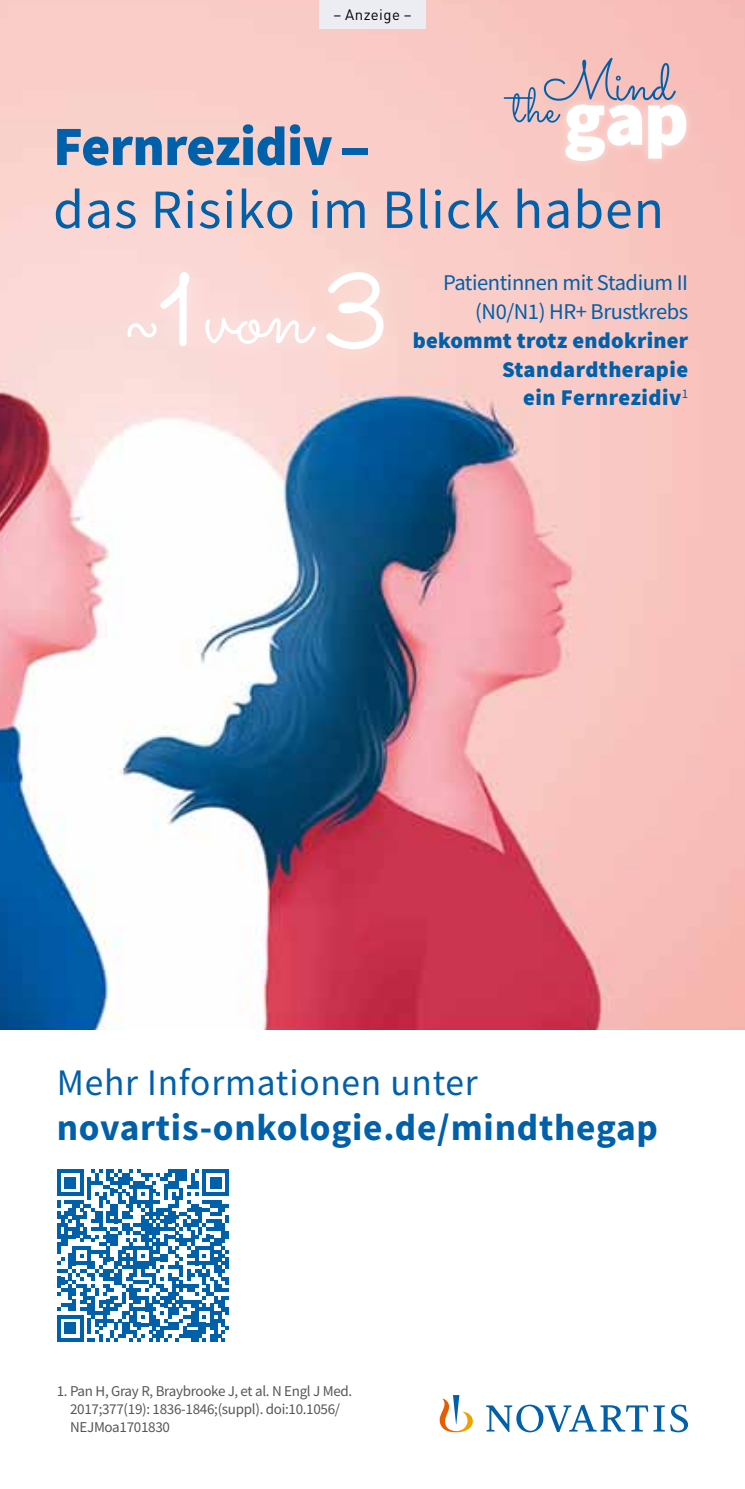
<style>
.page{position:relative;width:745px;height:1489px;background:#fff}
.page>*{position:absolute;margin:0;border:0;box-sizing:border-box;transform-origin:0 0}
.t1{font:97.5px "Sacramento";color:#fff}
.t2{font:55.5px "Source Sans Pro";letter-spacing:.02em;color:#0060a9}
.t3{font:900 55.5px "Source Sans Pro";letter-spacing:-.01em;color:#0060a9}
.t4{font:700 37.5px "Source Sans Pro";letter-spacing:.02em;color:#0060a9}
.t5{font:37.5px "Source Sans Pro";letter-spacing:.02em;color:#0060a9}
.t6{font:900 22.5px/28.8px "Source Sans Pro";letter-spacing:.01em;color:#0060a9;text-align:right}
.t7{font:22.5px/28.8px "Source Sans Pro";letter-spacing:-.02em;color:#0060a9;text-align:right}
.t8{font:15px/18px "Source Sans Pro";letter-spacing:-.02em;color:#555756}
.t9{font:15px "DIN";letter-spacing:.025em;color:#000}
</style>
<div class="page">
<img style="left:0;top:0;width:744px;height:1029px">
<div style="left:107px;top:252px;width:297px;height:118px;background:#fbd9d7"></div>
<svg style="left:160px;top:272px;width:30px;height:74px"></svg>
<svg style="left:326px;top:270px;width:60px;height:79px"></svg>
<div style="left:342px;top:148px;width:25px;height:6px;background:#0060a9"></div>
<svg style="left:57px;top:1169px;width:172px;height:172px"></svg>
<div style="left:557px;top:96px;width:137px;height:73px;background:#f8c3be"></div>
<svg style="left:503px;top:58px;width:183px;height:103px"></svg>
<svg style="left:486px;top:1404px;width:201px;height:27px"></svg>
<svg style="left:439px;top:1395px;width:33px;height:36px"></svg>
<div style="left:319px;top:0;width:106px;height:28px;background:#ebedf3"></div>
<p class="t9" style="left:333px;top:5px;width:80px">– Anzeige –</p>
<h2 class="t3" style="left:53px;top:108px;width:281px">Fernrezidiv</h2>
<h2 class="t2" style="left:53px;top:174px;width:612px">das Risiko im Blick haben</h2>
<h1 class="t1" style="left:124px;top:252px;width:262px">~1 von 3</h1>
<h3 class="t7" style="left:442px;top:268px;width:246px">Patientinnen mit Stadium II (N0/N1) HR+ Brustkrebs</h3>
<h3 class="t6" style="left:412px;top:325px;width:277px">bekommt trotz endokriner<br>Standardtherapie<br>ein Fernrezidiv<sup>1</sup></h3>
<h3 class="t5" style="left:57px;top:1058px;width:422px">Mehr Informationen unter</h3>
<h3 class="t4" style="left:57px;top:1102px;width:602px">novartis-onkologie.de/mindthegap</h3>
<p class="t8" style="left:70px;top:1381px;width:283px;text-indent:-13px">1. Pan H, Gray R, Braybrooke J, et al. N Engl J Med.<br>2017;377(19): 1836-1846;(suppl). doi:10.1056/<br>NEJMoa1701830</p>
</div>
